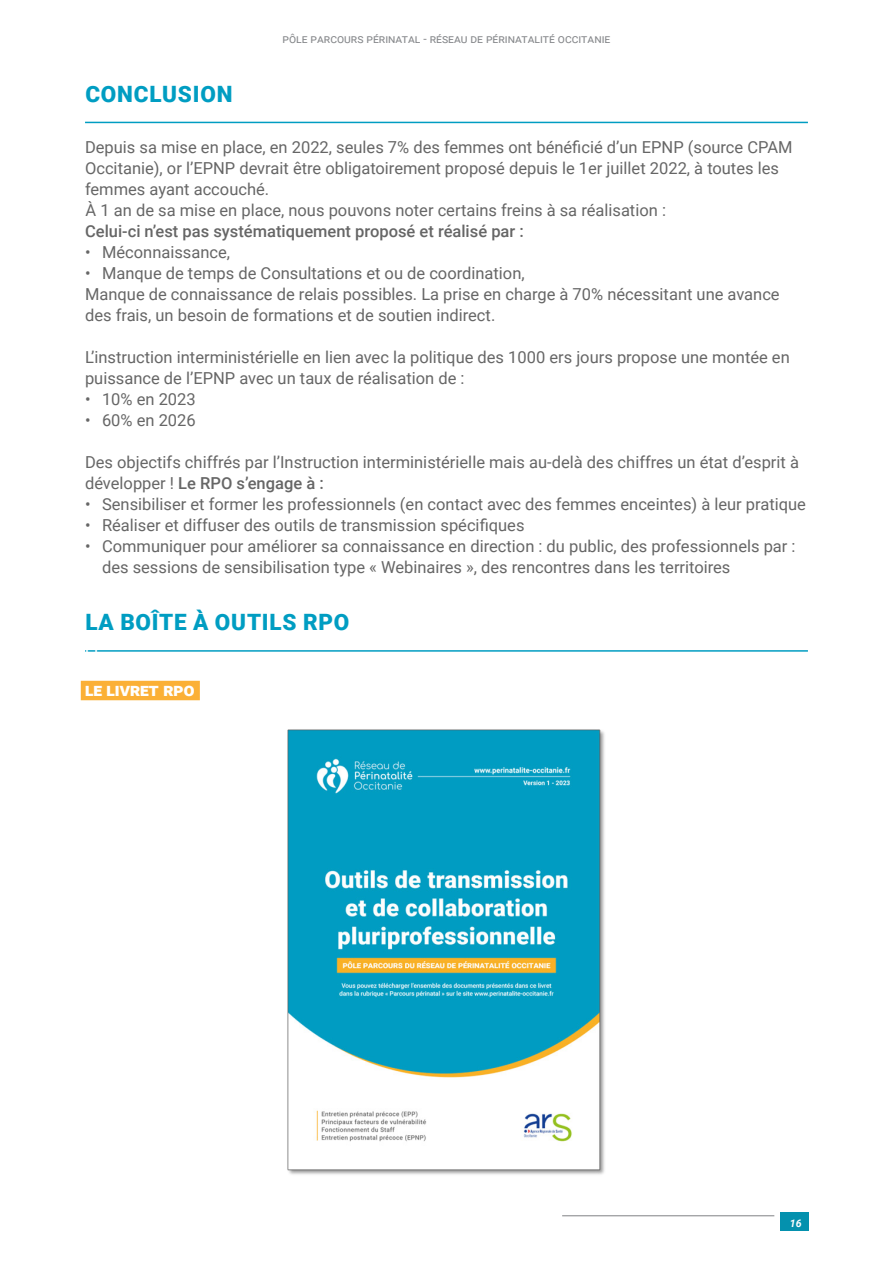
<style>
.page{position:relative;width:893px;height:1263px;background:#fff}
.page>*{position:absolute;margin:0;border:0;box-sizing:border-box;transform-origin:0 0}
.t1{font:900 22.5px "Roboto";letter-spacing:.035em;color:#009dc2}
.t2{font:900 18px "Roboto";color:#fff}
.t3{font:16.5px/21px "Roboto";color:#666}
.t4{font:500 16.5px "Roboto";color:#666}
.t5{font:12px "Roboto";color:#87898c}
.t6{font:italic 700 10.5px "Roboto";color:#fff}
.s1{font-weight:500}
</style>
<div class="page">
<hr style="left:85px;top:122px;width:723px;height:1px;background:#009dc2">
<hr style="left:85px;top:650px;width:723px;height:2px;background:#009dc2">
<div style="left:81px;top:681px;width:119px;height:19px;background:#fbb036"></div>
<img style="left:287px;top:729px;width:318px;height:446px">
<div style="left:780px;top:1212px;width:28px;height:19px;background:#0491ae"></div>
<hr style="left:562px;top:1215px;width:212px;height:1px;background:#808285">
<p class="t5" style="left:283px;top:30px;width:329px">pôle parcours périnatal - réseau de périnatalité occitanie</p>
<p class="t1" style="left:85px;top:78px;width:149px">CONCLUSION</p>
<p class="t3" style="left:85px;top:136px;width:709px">Depuis sa mise en place, en 2022, seules 7% des femmes ont bénéficié d’un EPNP (source CPAM<br>Occitanie), or l’EPNP devrait être obligatoirement proposé depuis le 1er juillet 2022, à toutes les femmes ayant accouché.</p>
<p class="t3" style="left:85px;top:199px;width:582px">À 1 an de sa mise en place, nous pouvons noter certains freins à sa réalisation :</p>
<p class="t4" style="left:85px;top:220px;width:440px">Celui-ci n’est pas systématiquement proposé et réalisé par :</p>
<p class="t3" style="left:85px;top:241px;width:147px">• Méconnaissance,</p>
<p class="t3" style="left:85px;top:262px;width:441px">• Manque de temps de Consultations et ou de coordination,</p>
<p class="t3" style="left:85px;top:283px;width:696px">Manque de connaissance de relais possibles. La prise en charge à 70% nécessitant une avance des frais, un besoin de formations et de soutien indirect.</p>
<p class="t3" style="left:85px;top:346px;width:706px">L’instruction interministérielle en lien avec la politique des 1000 ers jours propose une montée en puissance de l’EPNP avec un taux de réalisation de :</p>
<p class="t3" style="left:85px;top:388px;width:112px">• 10% en 2023</p>
<p class="t3" style="left:85px;top:409px;width:112px">• 60% en 2026</p>
<p class="t3" style="left:85px;top:451px;width:715px">Des objectifs chiffrés par l’Instruction interministérielle mais au-delà des chiffres un état d’esprit à développer ! <span class="s1">Le RPO s’engage à :</span></p>
<p class="t3" style="left:85px;top:493px;width:722px">• Sensibiliser et former les professionnels (en contact avec des femmes enceintes) à leur pratique</p>
<p class="t3" style="left:85px;top:514px;width:441px">• Réaliser et diffuser des outils de transmission spécifiques</p>
<p class="t3" style="left:102px;top:535px;width:695px;text-indent:-17px">• Communiquer pour améliorer sa connaissance en direction : du public, des professionnels par : des sessions de sensibilisation type « Webinaires », des rencontres dans les territoires</p>
<p class="t1" style="left:85px;top:607px;width:265px">LA BOÎTE À OUTILS RPO</p>
<p class="t2" style="left:85px;top:677px;width:111px">le livret rpo</p>
<p class="t6" style="left:790px;top:1216px;width:13px">16</p>
</div>
